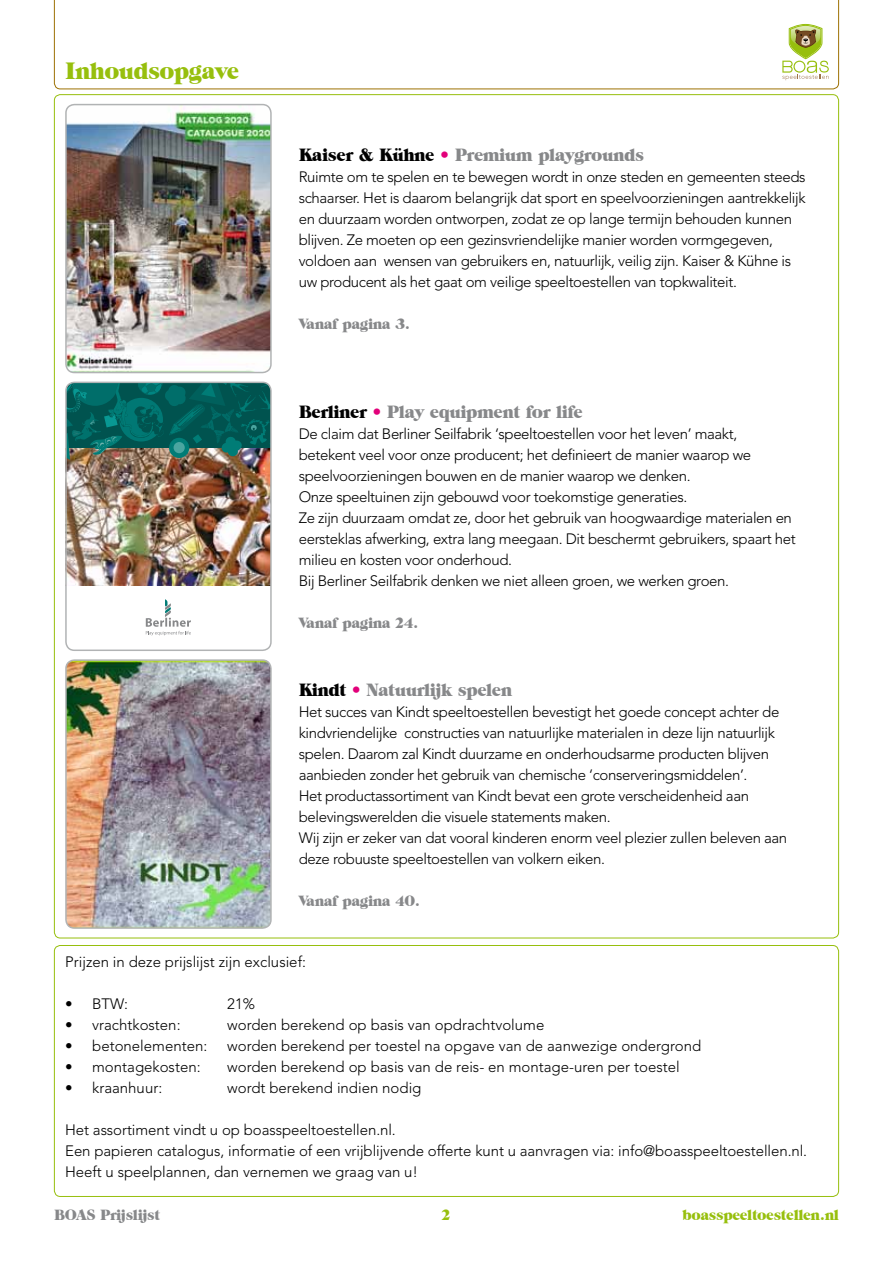
<style>
.page{position:relative;width:893px;height:1263px;background:#fff}
.page>*{position:absolute;margin:0;border:0;box-sizing:border-box;transform-origin:0 0}
.t1{font:24px "Grouch IT Cby BT";letter-spacing:-.025em;color:#97bf0d}
.t2{font:18px "Grouch IT Cby BT";letter-spacing:-.025em;color:#87888a}
.t3{font:300 15px/21px "Avenir LT Std";letter-spacing:-.025em;color:#000}
.t4{font:300 15px "Avenir LT Std";color:#000}
.t5{font:300 15px/21px "Avenir LT Std";letter-spacing:-.005em;color:#000}
.t6{font:15px "Grouch IT Cby BT";letter-spacing:-.025em;color:#87888a}
.t7{font:15px "Grouch IT Cby BT";letter-spacing:-.025em;color:#97bf0d}
.s1{color:#000}
.s2{font-family:"Avenir LT Std";color:#e2007a}
</style>
<div class="page">
<div style="left:54px;top:945px;width:785px;height:252px;border:1px solid #97bf0d;border-radius:6px"></div>
<img style="left:66px;top:105px;width:205px;height:267px">
<div style="left:65px;top:104px;width:207px;height:269px;border:2px solid #b1b3b4;border-radius:9px"></div>
<img style="left:66px;top:382px;width:205px;height:268px">
<div style="left:65px;top:382px;width:207px;height:269px;border:2px solid #b1b3b4;border-radius:9px"></div>
<img style="left:68px;top:662px;width:201px;height:264px">
<div style="left:65px;top:659px;width:207px;height:270px;border:2px solid #b1b3b4;border-radius:9px"></div>
<svg style="left:54px;top:0;width:785px;height:89px"></svg>
<svg style="left:782px;top:24px;width:47px;height:56px"></svg>
<h1 class="t1" style="left:65px;top:56px;width:176px">Inhoudsopgave</h1>
<p class="t2" style="left:299px;top:144px;width:347px"><span class="s1">Kaiser &amp; Kühne</span> <span class="s2">•</span> Premium playgrounds</p>
<p class="t3" style="left:299px;top:167px;width:508px">Ruimte om te spelen en te bewegen wordt in onze steden en gemeenten steeds schaarser. Het is daarom belangrijk dat sport en speelvoorzieningen aantrekkelijk en duurzaam worden ontworpen, zodat ze op lange termijn behouden kunnen blijven. Ze moeten op een gezinsvriendelijke manier worden vormgegeven, voldoen aan wensen van gebruikers en, natuurlijk, veilig zijn. Kaiser &amp; Kühne is uw producent als het gaat om veilige speeltoestellen van topkwaliteit.</p>
<p class="t6" style="left:299px;top:315px;width:113px">Vanaf pagina 3.</p>
<p class="t2" style="left:299px;top:401px;width:286px"><span class="s1">Berliner</span> <span class="s2">•</span> Play equipment for life</p>
<p class="t3" style="left:299px;top:423px;width:499px">De claim dat Berliner Seilfabrik ‘speeltoestellen voor het leven’ maakt, betekent veel voor onze producent; het definieert de manier waarop we speelvoorzieningen bouwen en de manier waarop we denken.<br>Onze speeltuinen zijn gebouwd voor toekomstige generaties.<br>Ze zijn duurzaam omdat ze, door het gebruik van hoogwaardige materialen en eersteklas afwerking, extra lang meegaan. Dit beschermt gebruikers, spaart het milieu en kosten voor onderhoud.<br>Bij Berliner Seilfabrik denken we niet alleen groen, we werken groen.</p>
<p class="t6" style="left:299px;top:614px;width:121px">Vanaf pagina 24.</p>
<p class="t2" style="left:299px;top:678px;width:215px"><span class="s1">Kindt</span> <span class="s2">•</span> Natuurlijk spelen</p>
<p class="t3" style="left:299px;top:701px;width:490px">Het succes van Kindt speeltoestellen bevestigt het goede concept achter de kindvriendelijke constructies van natuurlijke materialen in deze lijn natuurlijk spelen. Daarom zal Kindt duurzame en onderhoudsarme producten blijven aanbieden zonder het gebruik van chemische ‘conserveringsmiddelen’.<br>Het productassortiment van Kindt bevat een grote verscheidenheid aan belevingswerelden die visuele statements maken.<br>Wij zijn er zeker van dat vooral kinderen enorm veel plezier zullen beleven aan deze robuuste speeltoestellen van volkern eiken.</p>
<p class="t6" style="left:299px;top:891px;width:123px">Vanaf pagina 40.</p>
<p class="t4" style="left:65px;top:953px;width:242px">Prijzen in deze prijslijst zijn exclusief:</p>
<p class="t3" style="left:65px;top:993px;width:64px">• BTW:</p>
<p class="t3" style="left:227px;top:993px;width:29px">21%</p>
<p class="t4" style="left:65px;top:1016px;width:117px">• vrachtkosten:</p>
<p class="t4" style="left:227px;top:1016px;width:319px">worden berekend op basis van opdrachtvolume</p>
<p class="t4" style="left:65px;top:1037px;width:144px">• betonelementen:</p>
<p class="t4" style="left:227px;top:1037px;width:475px">worden berekend per toestel na opgave van de aanwezige ondergrond</p>
<p class="t4" style="left:65px;top:1058px;width:137px">• montagekosten:</p>
<p class="t4" style="left:227px;top:1058px;width:454px">worden berekend op basis van de reis- en montage-uren per toestel</p>
<p class="t4" style="left:65px;top:1079px;width:99px">• kraanhuur:</p>
<p class="t4" style="left:227px;top:1079px;width:196px">wordt berekend indien nodig</p>
<p class="t5" style="left:65px;top:1119px;width:743px">Het assortiment vindt u op boasspeeltoestellen.nl.<br>Een papieren catalogus, informatie of een vrijblijvende offerte kunt u aanvragen via: info@boasspeeltoestellen.nl.<br>Heeft u speelplannen, dan vernemen we graag van u!</p>
<p class="t6" style="left:54px;top:1206px;width:108px">BOAS Prijslijst</p>
<p class="t7" style="left:442px;top:1206px;width:11px">2</p>
<p class="t7" style="left:682px;top:1206px;width:158px">boasspeeltoestellen.nl</p>
</div>
